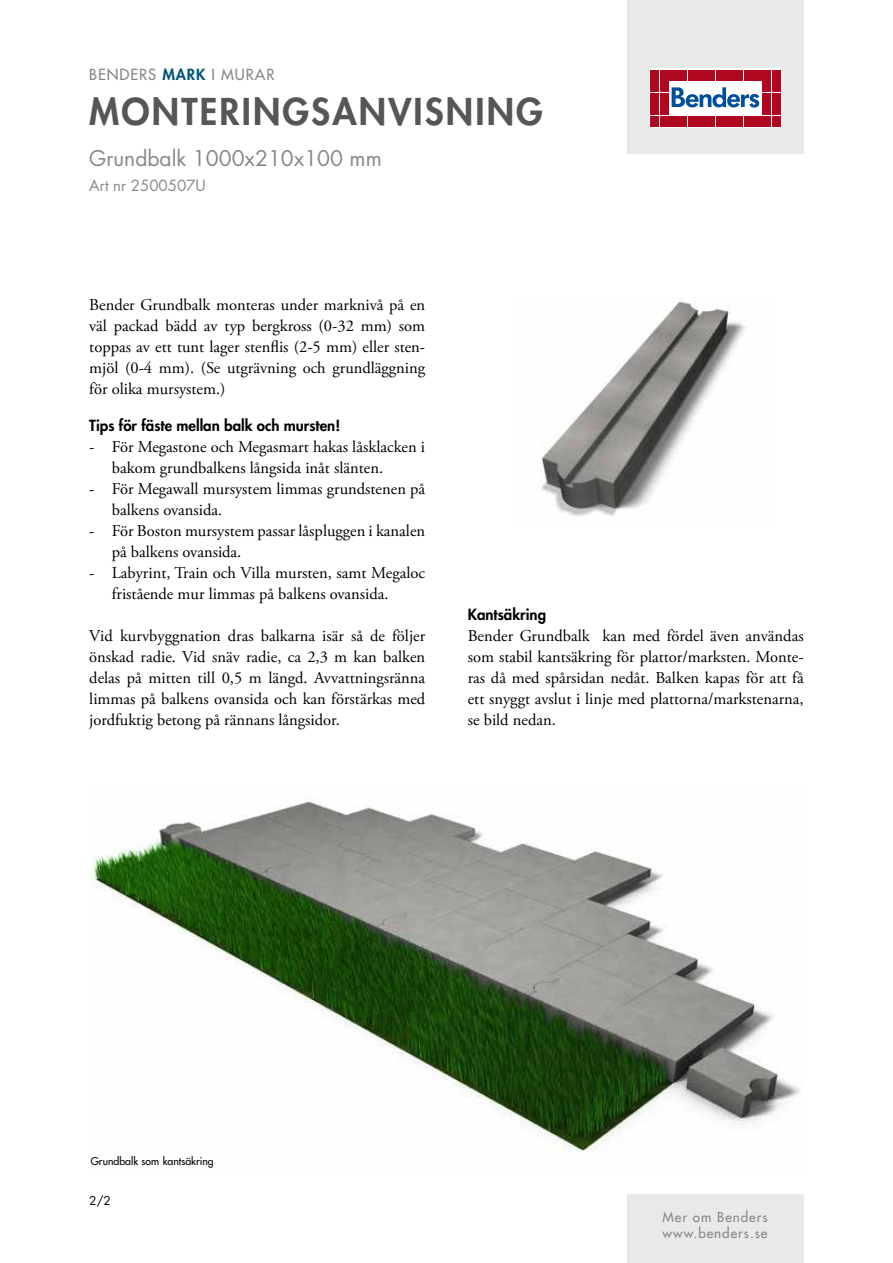
<style>
.page{position:relative;width:893px;height:1263px;background:#fff}
.page>*{position:absolute;margin:0;border:0;box-sizing:border-box;transform-origin:0 0}
.t1{font:800 36px "Futura Std";letter-spacing:.06em;color:#565655}
.t2{font:21px "Futura Std";color:#868786}
.t3{font:16.5px/21px "Adobe Garamond Pro";color:#000}
.t4{font:800 15px "Futura Std";color:#000}
.t5{font:500 15px "Futura Std";letter-spacing:.06em;color:#868786}
.t6{font:15px "Futura Std";color:#868786}
.t7{font:500 13.5px/16.2px "Futura Std";letter-spacing:.07em;color:#868786}
.t8{font:12px "Futura Std";color:#000}
.t9{font:500 10.5px "Futura Std";color:#000}
.s1{font-weight:800;color:#00567b}
</style>
<div class="page">
<div style="left:627px;top:0;width:177px;height:153px;background:#e9e9e9"></div>
<svg style="left:649px;top:69px;width:132px;height:59px;background:#eac2c8"></svg>
<div style="left:651px;top:70px;width:8px;height:10px;background:#ae071f"></div>
<div style="left:660px;top:70px;width:8px;height:10px;background:#ae071f"></div>
<div style="left:651px;top:81px;width:8px;height:11px;background:#ae071f"></div>
<div style="left:660px;top:81px;width:8px;height:11px;background:#ae071f"></div>
<div style="left:651px;top:93px;width:8px;height:10px;background:#ae071f"></div>
<div style="left:660px;top:93px;width:8px;height:10px;background:#ae071f"></div>
<div style="left:651px;top:104px;width:8px;height:11px;background:#ae071f"></div>
<div style="left:660px;top:104px;width:8px;height:11px;background:#ae071f"></div>
<div style="left:651px;top:116px;width:8px;height:10px;background:#ae071f"></div>
<div style="left:660px;top:116px;width:8px;height:10px;background:#ae071f"></div>
<div style="left:669px;top:70px;width:8px;height:10px;background:#ae071f"></div>
<div style="left:679px;top:70px;width:8px;height:10px;background:#ae071f"></div>
<div style="left:688px;top:70px;width:8px;height:10px;background:#ae071f"></div>
<div style="left:697px;top:70px;width:9px;height:10px;background:#ae071f"></div>
<div style="left:707px;top:70px;width:8px;height:10px;background:#ae071f"></div>
<div style="left:716px;top:70px;width:8px;height:10px;background:#ae071f"></div>
<div style="left:725px;top:70px;width:9px;height:10px;background:#ae071f"></div>
<div style="left:735px;top:70px;width:8px;height:10px;background:#ae071f"></div>
<div style="left:744px;top:70px;width:8px;height:10px;background:#ae071f"></div>
<div style="left:753px;top:70px;width:9px;height:10px;background:#ae071f"></div>
<div style="left:669px;top:116px;width:8px;height:10px;background:#ae071f"></div>
<div style="left:679px;top:116px;width:8px;height:10px;background:#ae071f"></div>
<div style="left:688px;top:116px;width:8px;height:10px;background:#ae071f"></div>
<div style="left:697px;top:116px;width:9px;height:10px;background:#ae071f"></div>
<div style="left:707px;top:116px;width:8px;height:10px;background:#ae071f"></div>
<div style="left:716px;top:116px;width:8px;height:10px;background:#ae071f"></div>
<div style="left:725px;top:116px;width:9px;height:10px;background:#ae071f"></div>
<div style="left:735px;top:116px;width:8px;height:10px;background:#ae071f"></div>
<div style="left:744px;top:116px;width:8px;height:10px;background:#ae071f"></div>
<div style="left:753px;top:116px;width:9px;height:10px;background:#ae071f"></div>
<div style="left:763px;top:70px;width:8px;height:10px;background:#ae071f"></div>
<div style="left:772px;top:70px;width:8px;height:10px;background:#ae071f"></div>
<div style="left:763px;top:81px;width:8px;height:11px;background:#ae071f"></div>
<div style="left:772px;top:81px;width:8px;height:11px;background:#ae071f"></div>
<div style="left:763px;top:93px;width:8px;height:10px;background:#ae071f"></div>
<div style="left:772px;top:93px;width:8px;height:10px;background:#ae071f"></div>
<div style="left:763px;top:104px;width:8px;height:11px;background:#ae071f"></div>
<div style="left:772px;top:104px;width:8px;height:11px;background:#ae071f"></div>
<div style="left:763px;top:116px;width:8px;height:10px;background:#ae071f"></div>
<div style="left:772px;top:116px;width:8px;height:10px;background:#ae071f"></div>
<svg style="left:672px;top:87px;width:87px;height:21px;background:#8fb1d4"></svg>
<div style="left:627px;top:1195px;width:177px;height:68px;background:#e9e9e9"></div>
<img style="left:541px;top:301px;width:206px;height:215px">
<img style="left:91px;top:799px;width:709px;height:352px">
<p class="t5" style="left:89px;top:65px;width:187px">BENDERS <span class="s1">MARK</span> I MURAR</p>
<h1 class="t1" style="left:89px;top:89px;width:455px">MONTERINGSANVISNING</h1>
<p class="t2" style="left:89px;top:145px;width:294px">Grundbalk 1000x210x100 mm</p>
<p class="t6" style="left:89px;top:176px;width:118px">Art nr 2500507U</p>
<p class="t3" style="left:89px;top:294px;width:337px;text-align:justify">Bender Grundbalk monteras under marknivå på en väl packad bädd av typ bergkross (0-32 mm) som toppas av ett tunt lager stenflis (2-5 mm) eller sten&shy;mjöl (0-4 mm). (Se utgrävning och grundläggning för olika mursystem.)</p>
<p class="t4" style="left:89px;top:416px;width:252px">Tips för fäste mellan balk och mursten!</p>
<p class="t3" style="left:112px;top:437px;width:315px;text-indent:-23px">- För Megastone och Megasmart hakas låsklacken i bakom grundbalkens långsida inåt slänten.</p>
<p class="t3" style="left:112px;top:479px;width:315px;text-indent:-23px">- För Megawall mursystem limmas grundstenen på balkens ovansida.</p>
<p class="t3" style="left:112px;top:521px;width:315px;text-indent:-23px">- För Boston mursystem passar låspluggen i kanalen på balkens ovansida.</p>
<p class="t3" style="left:112px;top:563px;width:315px;text-indent:-23px">- Labyrint, Train och Villa mursten, samt Megaloc fristående mur limmas på balkens ovansida.</p>
<p class="t3" style="left:89px;top:626px;width:337px;text-align:justify">Vid kurvbyggnation dras balkarna isär så de följer önskad radie. Vid snäv radie, ca 2,3 m kan balken delas på mitten till 0,5 m längd. Avvattningsränna limmas på balkens ovansida och kan förstärkas med jordfuktig betong på rännans långsidor.</p>
<p class="t4" style="left:468px;top:605px;width:80px">Kantsäkring</p>
<p class="t3" style="left:468px;top:626px;width:337px;text-align:justify">Bender Grundbalk kan med fördel även användas som stabil kantsäkring för plattor/marksten. Monte&shy;ras då med spårsidan nedåt. Balken kapas för att få ett snyggt avslut i linje med plattorna/markstenarna, se bild nedan.</p>
<p class="t9" style="left:91px;top:1154px;width:124px">Grundbalk som kantsäkring</p>
<p class="t8" style="left:89px;top:1193px;width:23px">2/2</p>
<p class="t7" style="left:662px;top:1209px;width:107px">Mer om Benders www.benders.se</p>
</div>
